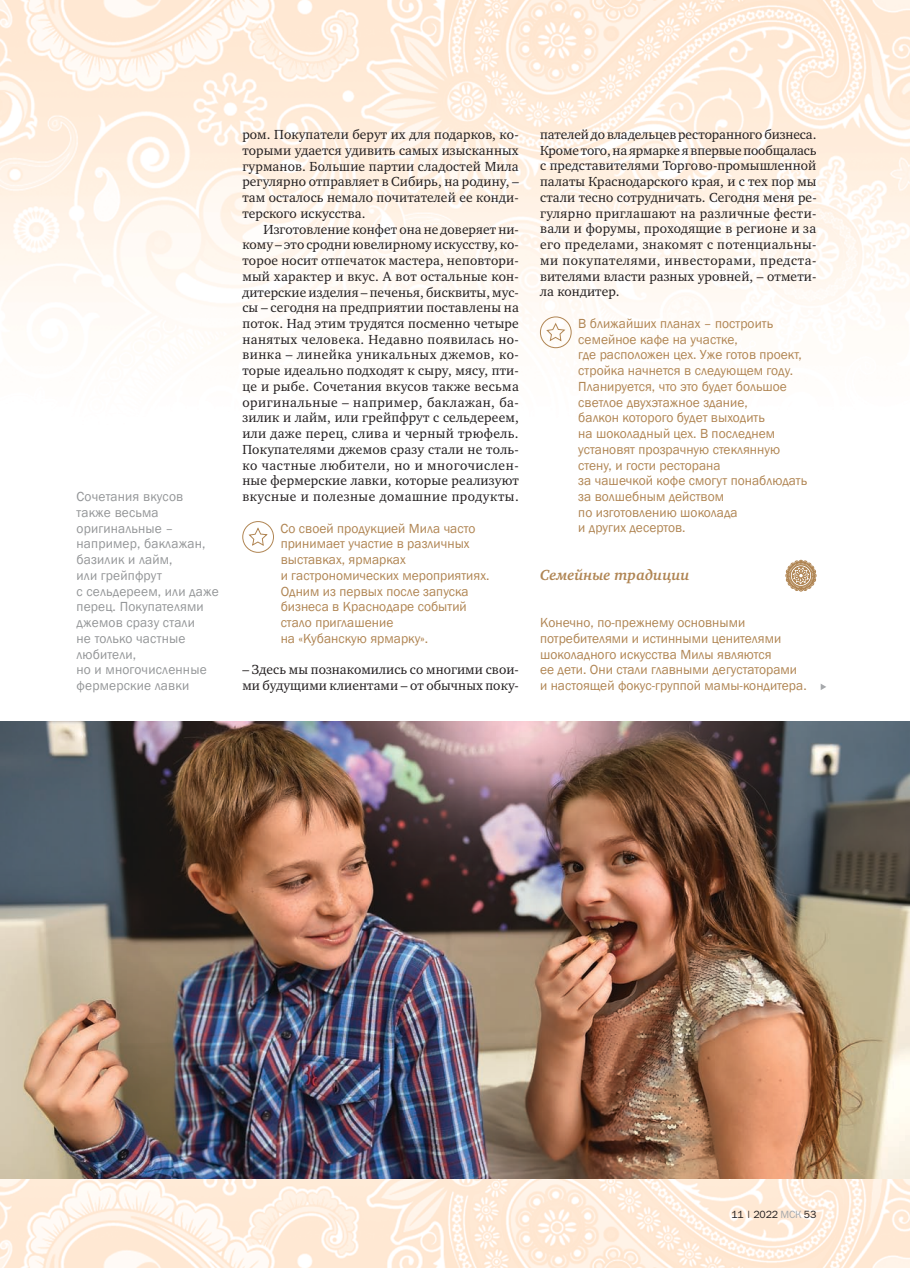
<style>
.page{position:relative;width:910px;height:1268px;background:#fff}
.page>*{position:absolute;margin:0;border:0;box-sizing:border-box;transform-origin:0 0}
.t1{font:italic 700 15px "Charter ITCC";letter-spacing:.005em;color:#b08553}
.t2{font:13.5px/15.8px "Charter ITCC";letter-spacing:.005em;color:#231f20;text-align:justify}
.t3{font:13.5px/15.8px "Franklin Gothic";color:#b08553}
.t4{font:13.5px/15.8px "Franklin Gothic";letter-spacing:.01em;color:#949698}
.t5{font:10.5px "Franklin Gothic Book C";letter-spacing:-.015em;color:#231f20}
.s1{color:#a7a9ac}
</style>
<div class="page">
<img style="left:0;top:684px;width:910px;height:583px">
<img style="left:0;top:0;width:910px;height:592px">
<img style="left:0;top:721px;width:910px;height:456px">
<svg style="left:821px;top:684px;width:5px;height:6px"></svg>
<svg style="left:785px;top:559px;width:32px;height:32px"></svg>
<div style="left:242px;top:521px;width:32px;height:31px;border:1px solid #b08553;border-radius:50%"></div>
<svg style="left:248px;top:526px;width:20px;height:20px"></svg>
<div style="left:540px;top:316px;width:31px;height:32px;border:1px solid #b08553;border-radius:50%"></div>
<svg style="left:546px;top:322px;width:20px;height:20px"></svg>
<p class="t4" style="left:77px;top:489px;width:144px">Сочетания вкусов также весьма оригинальные – например, баклажан, базилик и лайм,<br>или грейпфрут<br>с сельдереем, или даже перец. Покупателями джемов сразу стали<br>не только частные любители,<br>но и многочисленные фермерские лавки</p>
<p class="t2" style="left:242px;top:127px;width:278px">ром. Покупатели берут их для подарков, ко&shy;торыми удается удивить самых изысканных гурманов. Большие партии сладостей Мила регулярно отправляет в Сибирь, на родину, – там осталось немало почитателей ее конди&shy;терского искусства.</p>
<p class="t2" style="left:242px;top:221px;width:278px;text-indent:21px">Изготовление конфет она не доверяет ни&shy;кому – это сродни ювелирному искусству, ко&shy;торое носит отпечаток мастера, неповтори&shy;мый характер и вкус. А вот остальные кон&shy;дитерские изделия – печенья, бисквиты, мус&shy;сы – сегодня на предприятии поставлены на поток. Над этим трудятся посменно четыре нанятых человека. Недавно появилась но&shy;винка – линейка уникальных джемов, ко&shy;торые идеально подходят к сыру, мясу, пти&shy;це и рыбе. Сочетания вкусов также весьма оригинальные – например, баклажан, ба&shy;зилик и лайм, или грейпфрут с сельдереем, или даже перец, слива и черный трюфель.<br>Покупателями джемов сразу стали не толь&shy;ко частные любители, но и многочислен&shy;ные фермерские лавки, которые реализуют вкусные и полезные домашние продукты.</p>
<p class="t3" style="left:281px;top:520px;width:210px">Со своей продукцией М ила часто принимает участие в различных выставках, ярмарках<br>и гастрономических мероприятиях.<br>Одним из первых после запуска бизнеса в Краснодаре событий стало приглашение<br>на «Кубанскую ярмарку».</p>
<p class="t2" style="left:242px;top:661px;width:278px">– Здесь мы познакомились со многими свои&shy;ми будущими клиентами – от обычных поку-</p>
<p class="t2" style="left:540px;top:127px;width:278px">пателей до владельцев ресторанного бизнеса.<br>Кроме того, на ярмарке я впервые пообщалась с представителями Торгово-промышленной палаты Краснодарского края, и с тех пор мы стали тесно сотрудничать. Сегодня меня ре&shy;гулярно приглашают на различные фести&shy;вали и форумы, проходящие в регионе и за его пределами, знакомят с потенциальны&shy;ми покупателями, инвесторами, предста&shy;вителями власти разных уровней, – отмети&shy;ла кондитер.</p>
<p class="t3" style="left:578px;top:316px;width:230px">В ближайших планах – построить семейное кафе на участке,<br>где расположен цех. Уже готов проект, стройка начнется в следующем году.<br>П ланируется, что это будет большое светлое двухэтажное здание,<br>балкон которого будет выходить<br>на шоколадный цех. В последнем установят прозрачную стеклянную стену, и гости ресторана<br>за чашечкой кофе смогут понаблюдать за волшебным действом<br>по изготовлению шоколада<br>и других десертов.</p>
<p class="t1" style="left:540px;top:566px;width:151px">Семейные традиции</p>
<p class="t3" style="left:540px;top:615px;width:268px">Конечно, по-прежнему основными потребителями и истинными ценителями шоколадного искусства М илы являются<br>ее дети. Они стали главными дегустаторами и настоящей фокус-группой мамы-кондитера.</p>
<p class="t5" style="left:731px;top:1208px;width:87px">11 | 2022 <span class="s1">МСК</span> 53</p>
</div>
